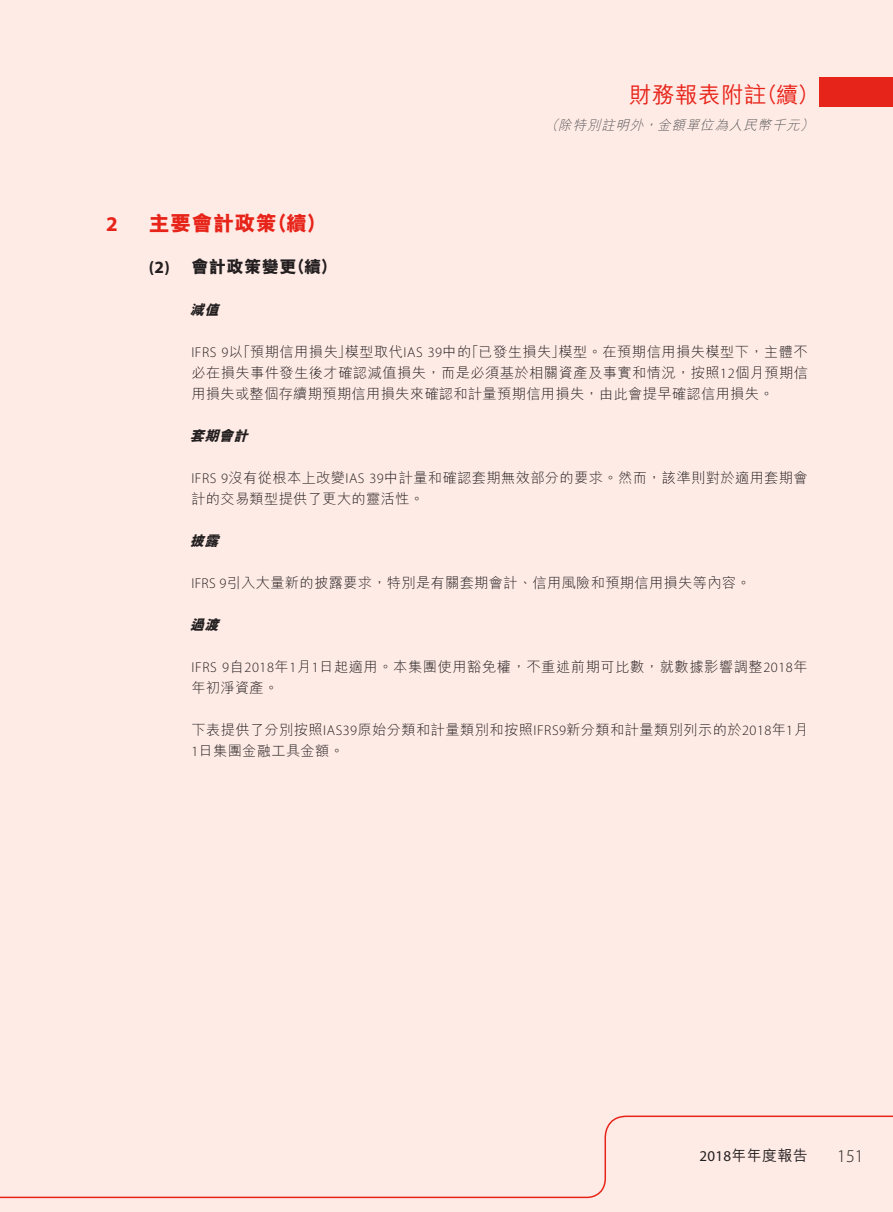
<style>
.page{position:relative;width:893px;height:1212px;background:#ffebe6}
.page>*{position:absolute;margin:0;border:0;box-sizing:border-box;transform-origin:0 0}
.t1{font:500 22.5px "M Hei HK";letter-spacing:.02em;color:#e72419}
.t2{font:800 21px "M Hei HK";letter-spacing:.02em;color:#e72419}
.t3{font:700 21px "Myriad Pro";color:#e72419}
.t4{font:300 18px "Myriad Pro";color:#231f20}
.t5{font:800 17.25px "M Hei HK";letter-spacing:.02em;color:#231f20}
.t6{font:500 15px "M Hei HK";letter-spacing:.02em;color:#231f20}
.t7{font:300 14.25px/21px "M Hei HK";letter-spacing:.02em;color:#231f20}
.t8{font:300 14.25px/21px "M Hei HK";letter-spacing:.04em;color:#231f20}
.t9{font:italic 800 14.25px "M Hei HK";color:#231f20}
.t10{font:italic 300 13.5px "M Hei HK";color:#57585a}
.s1{font-family:"Myriad Pro";font-weight:700}
.s2{font-family:"Myriad Pro"}
.s3{font-family:"Myriad Pro";font-weight:400}
</style>
<div class="page">
<div style="left:819px;top:77px;width:74px;height:29px;background:#e72419"></div>
<svg style="left:0;top:1115px;width:893px;height:84px"></svg>
<h1 class="t1" style="left:629px;top:79px;width:192px">財務報表附註（續）</h1>
<p class="t10" style="left:545px;top:118px;width:274px">（除特別註明外，金額單位為人民幣千元）</p>
<h2 class="t3" style="left:106px;top:211px;width:13px">2</h2>
<h2 class="t2" style="left:149px;top:213px;width:179px">主要會計政策（續）</h2>
<p class="t5" style="left:149px;top:258px;width:190px"><span class="s1">(2)</span> 會計政策變更（續）</p>
<p class="t9" style="left:190px;top:303px;width:34px">減值</p>
<p class="t7" style="left:191px;top:341px;width:618px;text-align:justify"><span class="s2">IFRS 9</span>以「預期信用損失」模型取代<span class="s2">IAS 39</span>中的「已發生損失」模型。在預期信用損失模型下，主體不必在損失事件發生後才確認減值損失，而是必須基於相關資產及事實和情況，按照<span class="s2">12</span>個月預期信用損失或整個存續期預期信用損失來確認和計量預期信用損失，由此會提早確認信用損失。</p>
<p class="t9" style="left:190px;top:429px;width:63px">套期會計</p>
<p class="t7" style="left:191px;top:467px;width:618px"><span class="s2">IFRS 9</span>沒有從根本上改變<span class="s2">IAS 39</span>中計量和確認套期無效部分的要求。然而，該準則對於適用套期會計的交易類型提供了更大的靈活性。</p>
<p class="t9" style="left:190px;top:534px;width:34px">披露</p>
<p class="t7" style="left:191px;top:572px;width:561px"><span class="s2">IFRS 9</span>引入大量新的披露要求，特別是有關套期會計、信用風險和預期信用損失等內容。</p>
<p class="t9" style="left:190px;top:618px;width:34px">過渡</p>
<p class="t8" style="left:191px;top:656px;width:618px"><span class="s2">IFRS 9</span>自<span class="s2">2018</span>年<span class="s2">1</span>月<span class="s2">1</span>日起適用。本集團使用豁免權，不重述前期可比數，就數據影響調整<span class="s2">2018</span>年年初淨資產。</p>
<p class="t7" style="left:191px;top:719px;width:618px">下表提供了分別按照<span class="s2">IAS39</span>原始分類和計量類別和按照<span class="s2">IFRS9</span>新分類和計量類別列示的於<span class="s2">2018</span>年<span class="s2">1</span>月<br><span class="s2">1</span>日集團金融工具金額。</p>
<p class="t6" style="left:700px;top:1145px;width:110px"><span class="s3">2018</span>年年度報告</p>
<p class="t4" style="left:837px;top:1145px;width:28px">151</p>
</div>
